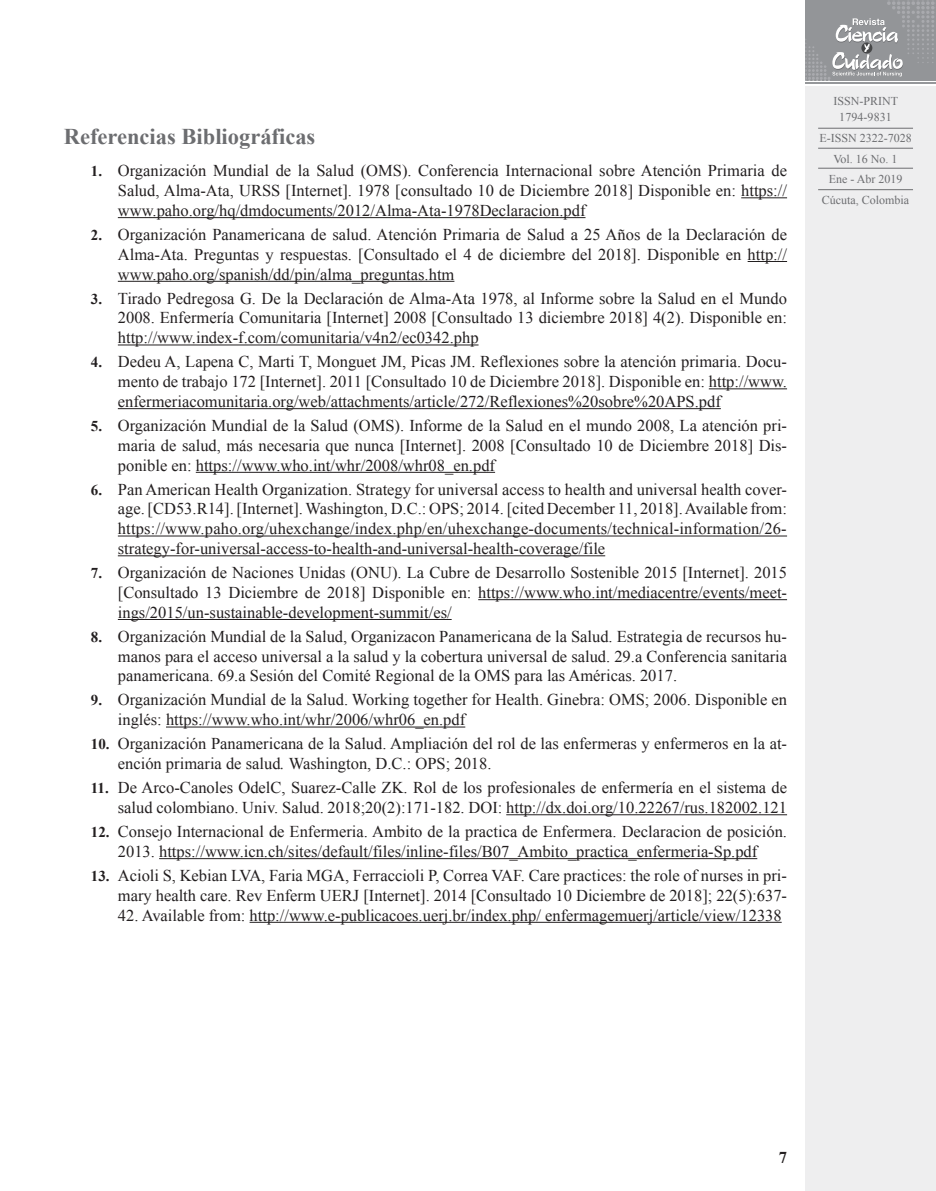
<style>
.page{position:relative;width:936px;height:1191px;background:#fff}
.page>*{position:absolute;margin:0;border:0;box-sizing:border-box;transform-origin:0 0}
.t1{font:700 22.5px "Times New Roman";color:#6c6d70}
.t2{font:16.5px/19.8px "Times New Roman";color:#231f20;text-align:justify}
.t3{font:700 16.5px "Times New Roman";color:#231f20}
.t4{font:12px/20.7px "Times New Roman";color:#6c6d70;text-align:center}
.s1{font-weight:700;font-size:15px}
.s2{font-style:italic}
</style>
<div class="page">
<div style="left:805px;top:87px;width:130px;height:1104px;background:#eeeeef"></div>
<svg style="left:805px;top:0;width:131px;height:84px;background:#9ea0a2"></svg>
<hr style="left:818px;top:128px;width:94px;height:1px;background:#6c6d70">
<hr style="left:818px;top:148px;width:94px;height:1px;background:#6c6d70">
<hr style="left:818px;top:168px;width:94px;height:1px;background:#6c6d70">
<hr style="left:818px;top:189px;width:94px;height:1px;background:#6c6d70">
<hr style="left:741px;top:197px;width:46px;height:1px;background:#231f20">
<hr style="left:118px;top:217px;width:467px;height:1px;background:#231f20">
<hr style="left:747px;top:261px;width:40px;height:1px;background:#231f20">
<hr style="left:118px;top:281px;width:336px;height:1px;background:#231f20">
<hr style="left:118px;top:345px;width:360px;height:1px;background:#231f20">
<hr style="left:708px;top:388px;width:79px;height:1px;background:#231f20">
<hr style="left:118px;top:408px;width:602px;height:1px;background:#231f20">
<hr style="left:196px;top:472px;width:299px;height:1px;background:#231f20">
<hr style="left:118px;top:536px;width:669px;height:1px;background:#231f20">
<hr style="left:118px;top:555px;width:487px;height:1px;background:#231f20">
<hr style="left:478px;top:599px;width:309px;height:1px;background:#231f20">
<hr style="left:118px;top:619px;width:333px;height:1px;background:#231f20">
<hr style="left:166px;top:727px;width:299px;height:1px;background:#231f20">
<hr style="left:506px;top:814px;width:281px;height:1px;background:#231f20">
<hr style="left:159px;top:858px;width:598px;height:1px;background:#231f20">
<hr style="left:249px;top:922px;width:532px;height:1px;background:#231f20">
<h1 class="t1" style="left:64px;top:121px;width:253px">Referencias Bibliográficas</h1>
<p class="t2" style="left:118px;top:160px;width:670px;text-indent:-27px"><span class="s1">1.</span> Organización Mundial de la Salud (OMS). Conferencia Internacional sobre Atención Primaria de Salud, Alma-Ata, URSS [Internet]. 1978 [consultado 10 de Diciembre 2018] Disponible en: https:// www.paho.org/hq/dmdocuments/2012/Alma-Ata-1978Declaracion.pdf</p>
<p class="t2" style="left:118px;top:224px;width:670px;text-indent:-27px"><span class="s1">2.</span> Organización Panamericana de salud. Atención Primaria de Salud a 25 Años de la Declaración de Alma-Ata. Preguntas y respuestas. [Consultado el 4 de diciembre del 2018]. Disponible en http:// www.paho.org/spanish/dd/pin/alma_preguntas.htm</p>
<p class="t2" style="left:118px;top:288px;width:670px;text-indent:-27px"><span class="s1">3.</span> Tirado Pedregosa G. De la Declaración de Alma-Ata 1978, al Informe sobre la Salud en el Mundo 2008. Enfermería Comunitaria [Internet] 2008 [Consultado 13 diciembre 2018] 4(2). Disponible en: http://www.index-f.com/comunitaria/v4n2/ec0342.php</p>
<p class="t2" style="left:118px;top:351px;width:670px;text-indent:-27px"><span class="s1">4.</span> Dedeu A, Lapena C, Marti T, Monguet JM, Picas JM. Reflexiones sobre la atención primaria. Docu&shy;mento de trabajo 172 [Internet]. 2011 [Consultado 10 de Diciembre 2018]. Disponible en: http://www. enfermeriacomunitaria.org/web/attachments/article/272/Reflexiones%20sobre%20APS.pdf</p>
<p class="t2" style="left:118px;top:415px;width:670px;text-indent:-27px"><span class="s1">5.</span> Organización Mundial de la Salud (OMS). Informe de la Salud en el mundo 2008, La atención pri&shy;maria de salud, más necesaria que nunca [Internet]. 2008 [Consultado 10 de Diciembre 2018] Dis&shy;ponible en: https://www.who.int/whr/2008/whr08_en.pdf</p>
<p class="t2" style="left:118px;top:479px;width:670px;text-indent:-27px"><span class="s1">6.</span> Pan American Health Organization. Strategy for universal access to health and universal health cover&shy;age. [CD53.R14]. [Internet]. Washington, D.C.: OPS; 2014. [cited December 11, 2018]. Available from: https://www.paho.org/uhexchange/index.php/en/uhexchange-documents/technical-information/26- strategy-for-universal-access-to-health-and-universal-health-coverage/file</p>
<p class="t2" style="left:118px;top:562px;width:670px;text-indent:-27px"><span class="s1">7.</span> Organización de Naciones Unidas (ONU). La Cubre de Desarrollo Sostenible 2015 [Internet]. 2015 [Consultado 13 Diciembre de 2018] Disponible en: https://www.who.int/mediacentre/events/meet&shy;ings/2015/un-sustainable-development-summit/es/</p>
<p class="t2" style="left:118px;top:626px;width:670px;text-indent:-27px"><span class="s1">8.</span> Organización Mundial de la Salud, Organizacon Panamericana de la Salud. Estrategia de recursos hu&shy;manos para el acceso universal a la salud y la cobertura universal de salud. 29.a Conferencia sanitaria panamericana. 69.a Sesión del Comité Regional de la OMS para las Américas. 2017.</p>
<p class="t2" style="left:118px;top:689px;width:670px;text-indent:-27px"><span class="s1">9.</span> Organización Mundial de la Salud. Working together for Health. Ginebra: OMS; 2006. Disponible en inglés: https://www.who.int/whr/2006/whr06_en.pdf</p>
<p class="t2" style="left:118px;top:733px;width:670px;text-indent:-27px"><span class="s1">10.</span> Organización Panamericana de la Salud. Ampliación del rol de las enfermeras y enfermeros en la at&shy;ención primaria de salud<span class="s2">.</span> Washington, D.C.: OPS; 2018.</p>
<p class="t2" style="left:91px;top:777px;width:697px;text-align:right"><span class="s1">11.</span> De Arco-Canoles OdelC, Suarez-Calle ZK. Rol de los profesionales de enfermería en el sistema de salud colombiano. Univ. Salud. 2018;20(2):171-182. DOI: http://dx.doi.org/10.22267/rus.182002.121</p>
<p class="t2" style="left:91px;top:821px;width:697px;text-align:center"><span class="s1">12.</span> Consejo Internacional de Enfermeria. Ambito de la practica de Enfermera. Declaracion de posición.<br>2013. https://www.icn.ch/sites/default/files/inline-files/B07_Ambito_practica_enfermeria-Sp.pdf</p>
<p class="t2" style="left:91px;top:865px;width:697px;text-align:right"><span class="s1">13.</span> Acioli S, Kebian LVA, Faria MGA, Ferraccioli P, Correa VAF. Care practices: the role of nurses in pri&shy;mary health care. Rev Enferm UERJ [Internet]. 2014 [Consultado 10 Diciembre de 2018]; 22(5):637-</p>
<p class="t2" style="left:118px;top:905px;width:665px">42. Available from: http://www.e-publicacoes.uerj.br/index.php/ enfermagemuerj/article/view/12338</p>
<p class="t4" style="left:833px;top:92px;width:66px;line-height:16.5px">ISSN-PRINT<br>1794-9831</p>
<p class="t4" style="left:819px;top:127px;width:94px">E-ISSN 2322-7028<br>Vol. 16 No. 1<br>Ene - Abr 2019<br>Cúcuta, Colombia</p>
<p class="t3" style="left:778px;top:1146px;width:10px">7</p>
</div>
